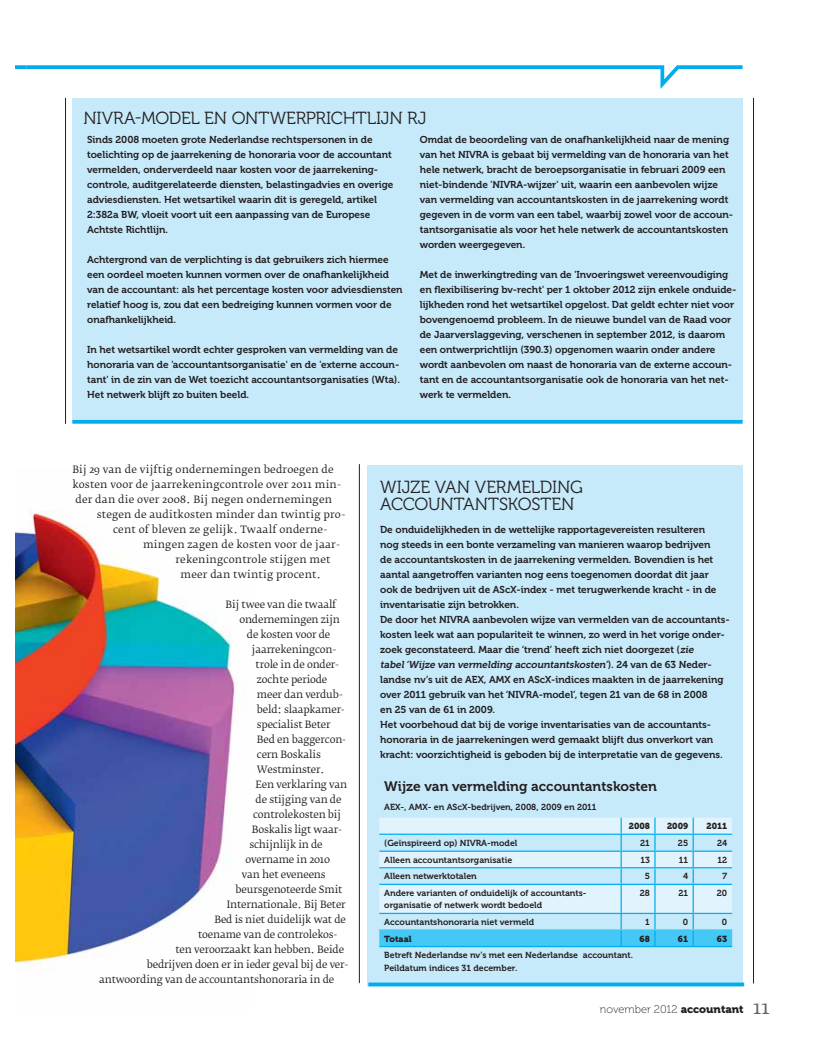
<style>
.page{position:relative;width:815px;height:1063px;background:#fff}
.page>*{position:absolute;margin:0;border:0;box-sizing:border-box;transform-origin:0 0}
.t1{font:17.5px/16.2px "Museo 300";letter-spacing:-.01em;color:#231f20}
.t2{font:13.75px "Museo 700";color:#231f20}
.t3{font:11px "Museo 100";color:#231f20}
.t4{font:10px/15px "Museo 700";letter-spacing:-.005em;color:#231f20}
.t5{font:10px "Fedra Serif B Std";letter-spacing:-.015em;color:#231f20}
.t6{font:10px "Fedra Serif B Std";letter-spacing:.015em;color:#231f20}
.t7{font:8.75px/12.5px "Museo 700";color:#231f20}
.t8{font:8.75px "Museo 900";color:#231f20}
.s1{font-style:italic}
.s2{font-family:"Museo 900"}
.s3{font-family:"Fedra Serif B Std";font-size:18.75px;color:#636466}
</style>
<div class="page">
<svg style="left:16px;top:65px;width:6px;height:4px"></svg>
<svg style="left:22px;top:65px;width:721px;height:24px"></svg>
<hr style="left:65px;top:98px;width:1px;height:326px;background:#231f20">
<hr style="left:359px;top:464px;width:1px;height:518px;background:#231f20">
<hr style="left:753px;top:98px;width:1px;height:885px;background:#231f20">
<img style="left:16px;top:510px;width:221px;height:455px">
<div style="left:367px;top:465px;width:375px;height:521px;background:#c7eafb"></div>
<svg style="left:379px;top:947px;width:353px;height:1px"></svg>
<hr style="left:379px;top:945px;width:353px;height:2px;background:#00aeef">
<svg style="left:379px;top:817px;width:353px;height:129px"></svg>
<hr style="left:379px;top:833px;width:353px;height:1px;background:#00aeef">
<svg style="left:368px;top:982px;width:376px;height:4px;background:#1bb6f0"></svg>
<div style="left:72px;top:98px;width:670px;height:323px;background:#c7eafb"></div>
<hr style="left:72px;top:420px;width:670px;height:3px;background:#00aeef">
<h1 class="t1" style="left:84px;top:112px;width:344px">NIVRA-MODEL EN ONTWERPRICHTLIJN RJ</h1>
<p class="t4" style="left:87px;top:133px;width:307px">Sinds 2008 moeten grote Nederlandse rechtspersonen in de toelichting op de jaarrekening de honoraria voor de accountant vermelden, onderverdeeld naar kosten voor de jaarrekening&shy;controle, auditgerelateerde diensten, belastingadvies en overige adviesdiensten. Het wetsartikel waarin dit is geregeld, artikel 2:382a BW, vloeit voort uit een aanpassing van de Europese Achtste Richtlijn.</p>
<p class="t4" style="left:87px;top:253px;width:317px">Achtergrond van de verplichting is dat gebruikers zich hiermee een oordeel moeten kunnen vormen over de onafhankelijkheid van de accountant: als het percentage kosten voor adviesdiensten relatief hoog is, zou dat een bedreiging kunnen vormen voor de onafhankelijkheid.</p>
<p class="t4" style="left:87px;top:343px;width:314px">In het wetsartikel wordt echter gesproken van vermelding van de honoraria van de 'accountantsorganisatie' en de 'externe accoun&shy;tant' in de zin van de Wet toezicht accountantsorganisaties (Wta).<br>Het netwerk blijft zo buiten beeld.</p>
<p class="t4" style="left:419px;top:133px;width:315px">Omdat de beoordeling van de onafhankelijkheid naar de mening van het NIVRA is gebaat bij vermelding van de honoraria van het hele netwerk, bracht de beroepsorganisatie in februari 2009 een niet-bindende 'NIVRA-wijzer' uit, waarin een aanbevolen wijze van vermelding van accountantskosten in de jaarrekening wordt gegeven in de vorm van een tabel, waarbij zowel voor de accoun&shy;tantsorganisatie als voor het hele netwerk de accountantskosten worden weergegeven.</p>
<p class="t4" style="left:419px;top:268px;width:318px">Met de inwerkingtreding van de 'Invoeringswet vereenvoudiging en flexibilisering bv-recht' per 1 oktober 2012 zijn enkele onduide&shy;lijkheden rond het wetsartikel opgelost. Dat geldt echter niet voor bovengenoemd probleem. In de nieuwe bundel van de Raad voor de Jaarverslaggeving, verschenen in september 2012, is daarom een ontwerprichtlijn (390.3) opgenomen waarin onder andere wordt aanbevolen om naast de honoraria van de externe accoun&shy;tant en de accountantsorganisatie ook de honoraria van het net&shy;werk te vermelden.</p>
<p class="t6" style="left:72px;top:465px;width:263px">Bij 29 van de vijftig ondernemingen bedroegen de</p>
<p class="t6" style="left:72px;top:480px;width:270px">kosten voor de jaarrekeningcontrole over 2011 min-</p>
<p class="t6" style="left:75px;top:495px;width:258px">der dan die over 2008. Bij negen ondernemingen</p>
<p class="t6" style="left:97px;top:510px;width:250px">stegen de auditkosten minder dan twintig pro-</p>
<p class="t6" style="left:113px;top:525px;width:216px">cent of bleven ze gelijk. Twaalf onderne-</p>
<p class="t6" style="left:143px;top:540px;width:198px">mingen zagen de kosten voor de jaar-</p>
<p class="t6" style="left:175px;top:555px;width:156px">rekeningcontrole stijgen met</p>
<p class="t6" style="left:180px;top:570px;width:142px">meer dan twintig procent.</p>
<p class="t5" style="left:225px;top:600px;width:112px">Bij twee van die twaalf</p>
<p class="t5" style="left:239px;top:615px;width:102px">ondernemingen zijn</p>
<p class="t5" style="left:247px;top:630px;width:85px">de kosten voor de</p>
<p class="t5" style="left:252px;top:645px;width:86px">jaarrekeningcon-</p>
<p class="t5" style="left:255px;top:660px;width:85px">trole in de onder-</p>
<p class="t5" style="left:257px;top:675px;width:72px">zochte periode</p>
<p class="t5" style="left:257px;top:690px;width:88px">meer dan verdub-</p>
<p class="t5" style="left:257px;top:705px;width:89px">beld: slaapkamer-</p>
<p class="t5" style="left:257px;top:720px;width:75px">specialist Beter</p>
<p class="t5" style="left:257px;top:735px;width:91px">Bed en baggercon-</p>
<p class="t5" style="left:257px;top:750px;width:65px">cern Boskalis</p>
<p class="t5" style="left:257px;top:765px;width:69px">Westminster.</p>
<p class="t5" style="left:255px;top:780px;width:93px">Een verklaring van</p>
<p class="t5" style="left:255px;top:795px;width:87px">de stijging van de</p>
<p class="t5" style="left:253px;top:810px;width:89px">controlekosten bij</p>
<p class="t5" style="left:252px;top:825px;width:91px">Boskalis ligt waar-</p>
<p class="t5" style="left:249px;top:840px;width:75px">schijnlijk in de</p>
<p class="t5" style="left:245px;top:855px;width:86px">overname in 2010</p>
<p class="t5" style="left:242px;top:870px;width:85px">van het eveneens</p>
<p class="t5" style="left:235px;top:885px;width:108px">beursgenoteerde Smit</p>
<p class="t5" style="left:227px;top:900px;width:120px">Internationale. Bij Beter</p>
<p class="t5" style="left:214px;top:915px;width:133px">Bed is niet duidelijk wat de</p>
<p class="t5" style="left:198px;top:930px;width:141px">toename van de controlekos-</p>
<p class="t5" style="left:175px;top:945px;width:170px">ten veroorzaakt kan hebben. Beide</p>
<p class="t5" style="left:147px;top:960px;width:203px">bedrijven doen er in ieder geval bij de ver-</p>
<p class="t5" style="left:99px;top:975px;width:236px">antwoording van de accountantshonoraria in de</p>
<h1 class="t1" style="left:380px;top:481px;width:204px">WIJZE VAN VERMELDING<br>ACCOUNTANTSKOSTEN</h1>
<p class="t4" style="left:380px;top:523px;width:351px">De onduidelijkheden in de wettelijke rapportagevereisten resulteren<br>nog steeds in een bonte verzameling van manieren waarop bedrijven<br>de accountantskosten in de jaarrekening vermelden. Bovendien is het aantal aangetroffen varianten nog eens toegenomen doordat dit jaar<br>ook de bedrijven uit de AScX-index - met terugwerkende kracht - in de inventarisatie zijn betrokken.<br>De door het NIVRA aanbevolen wijze van vermelden van de accountants&shy;kosten leek wat aan populariteit te winnen, zo werd in het vorige onder&shy;zoek geconstateerd. Maar die ‘trend’ heeft zich niet doorgezet (<span class="s1">zie tabel‘Wijze van vermelding accountantskosten’</span>) . 24 v a n d e 6 3 N e d e r&shy;landse nv’s uit de AEX, AMX en AScX-indices maakten in de jaarrekening over 2011 gebruik van het ‘NIVRA-model’, tegen 21 van de 68 in 2008<br>en 25 van de 61 in 2009.<br>Het voorbehoud dat bij de vorige inventarisaties van de accountants&shy;honoraria in de jaarrekeningen werd gemaakt blijft dus onverkort van kracht: voorzichtigheid is geboden bij de interpretatie van de gegevens.</p>
<h2 class="t2" style="left:384px;top:781px;width:274px">Wijze van vermelding accountantskosten</h2>
<p class="t7" style="left:384px;top:801px;width:214px">AEX-, AMX- en AScX-bedrijven, 2008, 2009 en 2011</p>
<p class="t8" style="left:628px;top:823px;width:23px">2008</p>
<p class="t8" style="left:667px;top:823px;width:23px">2009</p>
<p class="t8" style="left:706px;top:823px;width:22px">2011</p>
<p class="t7" style="left:384px;top:837px;width:135px">(Geïnspireerd op) NIVRA-model</p>
<p class="t7" style="left:640px;top:837px;width:11px">21</p>
<p class="t7" style="left:677px;top:837px;width:12px">25</p>
<p class="t7" style="left:717px;top:837px;width:12px">24</p>
<p class="t7" style="left:384px;top:854px;width:129px">Alleen accountantsorganisatie</p>
<p class="t7" style="left:640px;top:854px;width:11px">13</p>
<p class="t7" style="left:678px;top:854px;width:11px">11</p>
<p class="t7" style="left:717px;top:854px;width:11px">12</p>
<p class="t7" style="left:384px;top:870px;width:94px">Alleen netwerktotalen</p>
<p class="t7" style="left:644px;top:870px;width:7px">5</p>
<p class="t7" style="left:682px;top:870px;width:7px">4</p>
<p class="t7" style="left:722px;top:870px;width:6px">7</p>
<p class="t7" style="left:384px;top:887px;width:204px">Andere varianten of onduidelijk of accountants&shy;organisatie of netwerk wordt bedoeld</p>
<p class="t7" style="left:639px;top:887px;width:12px">28</p>
<p class="t7" style="left:678px;top:887px;width:11px">21</p>
<p class="t7" style="left:716px;top:887px;width:12px">20</p>
<p class="t7" style="left:384px;top:916px;width:151px">Accountantshonoraria niet vermeld</p>
<p class="t7" style="left:645px;top:916px;width:6px">1</p>
<p class="t7" style="left:682px;top:916px;width:7px">0</p>
<p class="t7" style="left:721px;top:916px;width:7px">0</p>
<p class="t8" style="left:384px;top:935px;width:29px">Totaal</p>
<p class="t8" style="left:639px;top:935px;width:12px">68</p>
<p class="t8" style="left:677px;top:935px;width:12px">61</p>
<p class="t8" style="left:716px;top:935px;width:12px">63</p>
<p class="t7" style="left:384px;top:949px;width:250px">Betreft Nederlandse nv’s met een Nederlandse accountant.<br>Peildatum indices 31 december.</p>
<p class="t3" style="left:599px;top:1005px;width:171px">november 2012 <span class="s2">accountant</span> <span class="s3">11</span></p>
</div>
